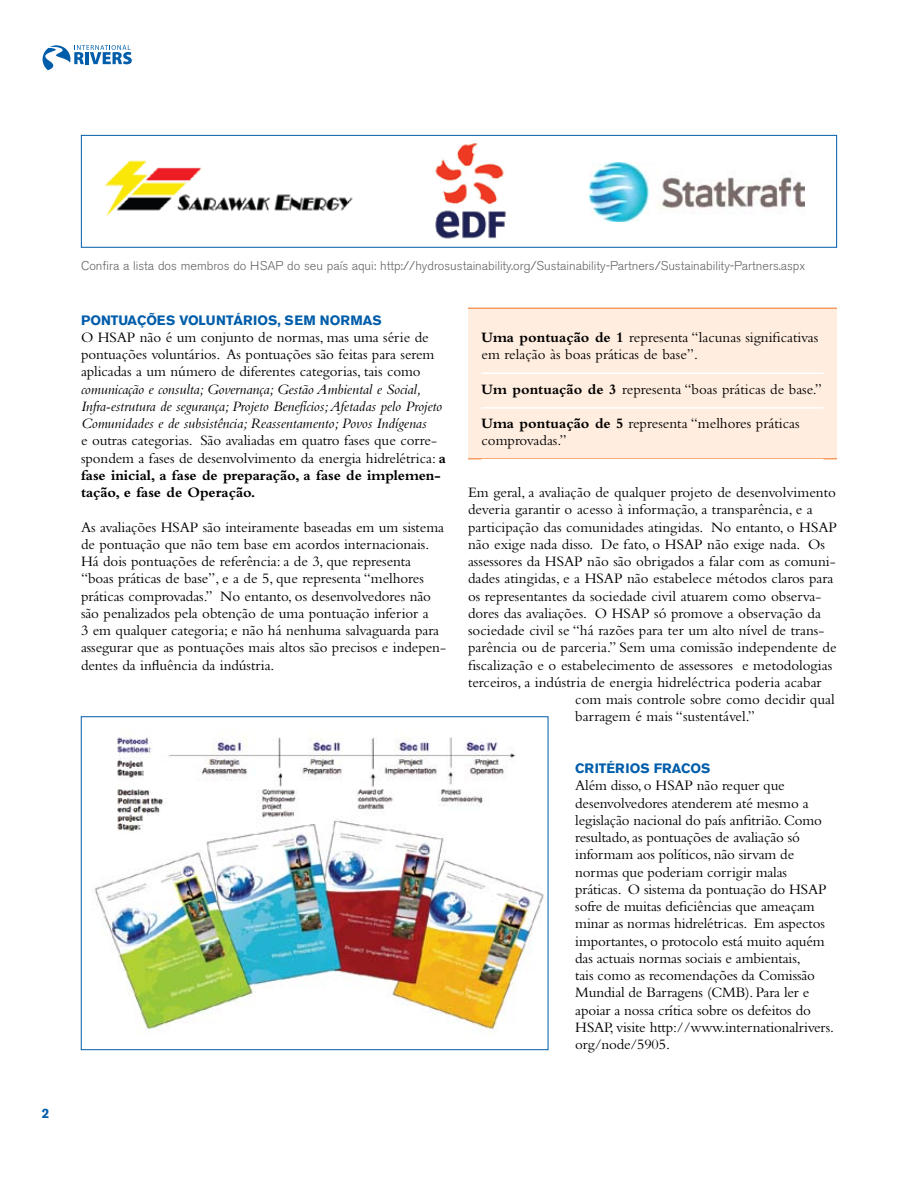
<style>
.page{position:relative;width:918px;height:1188px;background:#fff}
.page>*{position:absolute;margin:0;border:0;box-sizing:border-box;transform-origin:0 0}
.t1{font:15px/17.2px "Bembo";letter-spacing:-.005em;color:#000}
.t2{font:italic 15px/17.2px "Bembo";letter-spacing:-.005em;color:#000}
.t3{font:700 13.5px "Akzidenz Grotesk BE";letter-spacing:-.005em;color:#005daa}
.t4{font:300 12.6px "Akzidenz Grotesk BE";color:#636467}
.s1{font-weight:700}
</style>
<div class="page">
<svg style="left:42px;top:45px;width:90px;height:26px"></svg>
<div style="left:75px;top:68px;width:59px;height:8px;background:#fff"></div>
<div style="left:81px;top:135px;width:756px;height:113px;border:1px solid #005daa"></div>
<img style="left:435px;top:141px;width:71px;height:98px">
<img style="left:104px;top:160px;width:249px;height:56px">
<img style="left:589px;top:163px;width:216px;height:58px">
<div style="left:468px;top:308px;width:369px;height:151px;background:#ffeddf"></div>
<hr style="left:468px;top:308px;width:369px;height:1px;background:#f37021">
<hr style="left:468px;top:458px;width:369px;height:1px;background:#f37021">
<hr style="left:482px;top:373px;width:342px;height:1px;background:#fff">
<hr style="left:482px;top:407px;width:342px;height:2px;background:#fff">
<img style="left:94px;top:737px;width:450px;height:298px">
<div style="left:81px;top:716px;width:467px;height:334px;border:1px solid #005daa"></div>
<p class="t3" style="left:42px;top:1106px;width:9px">2</p>
<p class="t4" style="left:81px;top:258px;width:726px">Confira a lista dos membros do HSAP do seu país aqui: http://hydrosustainability.org/Sustainability-Partners/Sustainability-Partners.aspx</p>
<p class="t3" style="left:81px;top:312px;width:302px">PONTUAÇÕES VOLUNTÁRI OS, SEM NORMAS</p>
<p class="t1" style="left:81px;top:328px;width:355px">O HSAP não é um conjunto de normas, mas uma série de pontuações voluntários. As pontuações são feitas para serem aplicadas a um número de diferentes categorias, tais como</p>
<p class="t2" style="left:81px;top:380px;width:363px">comunicação e consulta; Governança; Gestão Ambiental e Social,<br>Infra-estrutura de segurança; Projeto Benefícios; Afetadas pelo Projeto<br>Comunidades e de subsistência; Reassentamento; Povos Indígenas</p>
<p class="t1" style="left:81px;top:432px;width:366px">e outras categorias. São avaliadas em quatro fases que corre&shy;spondem a fases de desenvolvimento da energia hidrelétrica: <span class="s1">a fase inicial, a fase de preparação, a fase de implemen&shy;tação, e fase de Operação.</span></p>
<p class="t1" style="left:81px;top:518px;width:366px">As avaliações HSAP são inteiramente baseadas em um sistema de pontuação que não tem base em acordos internacionais.<br>Há dois pontuações de referência: a de 3, que representa “boas práticas de base”, e a de 5, que representa “melhores práticas comprovadas.” No entanto, os desenvolvedores não são penalizados pela obtenção de uma pontuação inferior a<br>3 em qualquer categoria; e não há nenhuma salvaguarda para assegurar que as pontuações mais altos são precisos e indepen&shy;dentes da influência da indústria.</p>
<p class="t1" style="left:482px;top:328px;width:338px"><span class="s1">Uma pontuação de 1</span> representa “lacunas significativas em relação às boas práticas de base”.</p>
<p class="t1" style="left:482px;top:380px;width:342px"><span class="s1">Um pontuação de 3</span> representa “boas práticas de base.”</p>
<p class="t1" style="left:482px;top:415px;width:320px"><span class="s1">Uma pontuação de 5</span> representa “melhores práticas comprovadas.”</p>
<p class="t1" style="left:468px;top:484px;width:369px">Em geral, a avaliação de qualquer projeto de desenvolvimento</p>
<p class="t1" style="left:468px;top:501px;width:346px">deveria garantir o acesso à informação, a transparência, e a</p>
<p class="t1" style="left:468px;top:518px;width:370px">participação das comunidades atingidas. No entanto, o HSAP</p>
<p class="t1" style="left:468px;top:535px;width:359px">não exige nada disso. De fato, o HSAP não exige nada. Os</p>
<p class="t1" style="left:468px;top:553px;width:369px">assessores da HSAP não são obrigados a falar com as comuni-</p>
<p class="t1" style="left:468px;top:570px;width:367px">dades atingidas, e a HSAP não estabelece métodos claros para</p>
<p class="t1" style="left:468px;top:587px;width:355px">os representantes da sociedade civil atuarem como observa-</p>
<p class="t1" style="left:468px;top:604px;width:354px">dores das avaliações. O HSAP só promove a observação da</p>
<p class="t1" style="left:468px;top:622px;width:358px">sociedade civil se “há razões para ter um alto nível de trans-</p>
<p class="t1" style="left:468px;top:639px;width:370px">parência ou de parceria.” Sem uma comissão independente de</p>
<p class="t1" style="left:468px;top:656px;width:366px">fiscalização e o estabelecimento de assessores e metodologias</p>
<p class="t1" style="left:468px;top:673px;width:355px">terceiros, a indústria de energia hidreléctrica poderia acabar</p>
<p class="t1" style="left:575px;top:691px;width:261px">com mais controle sobre como decidir qual</p>
<p class="t1" style="left:575px;top:708px;width:181px">barragem é mais “sustentável.”</p>
<p class="t3" style="left:575px;top:761px;width:9px">CRIT</p>
<p class="t3" style="left:607px;top:761px;width:105px">ÉRI OS FRACOS</p>
<p class="t1" style="left:575px;top:777px;width:260px">Além disso, o HSAP não requer que desenvolvedores atenderem até mesmo a legislação nacional do país anfitrião. Como resultado, as pontuações de avaliação só informam aos políticos, não sirvam de normas que poderiam corrigir malas práticas. O sistema da pontuação do HSAP sofre de muitas deficiências que ameaçam minar as normas hidrelétricas. Em aspectos importantes, o protocolo está muito aquém das actuais normas sociais e ambientais,<br>tais como as recomendações da Comissão Mundial de Barragens (CMB). Para ler e apoiar a nossa crítica sobre os defeitos do HSAP, visite http://www.internationalrivers. org/node/5905.</p>
</div>
